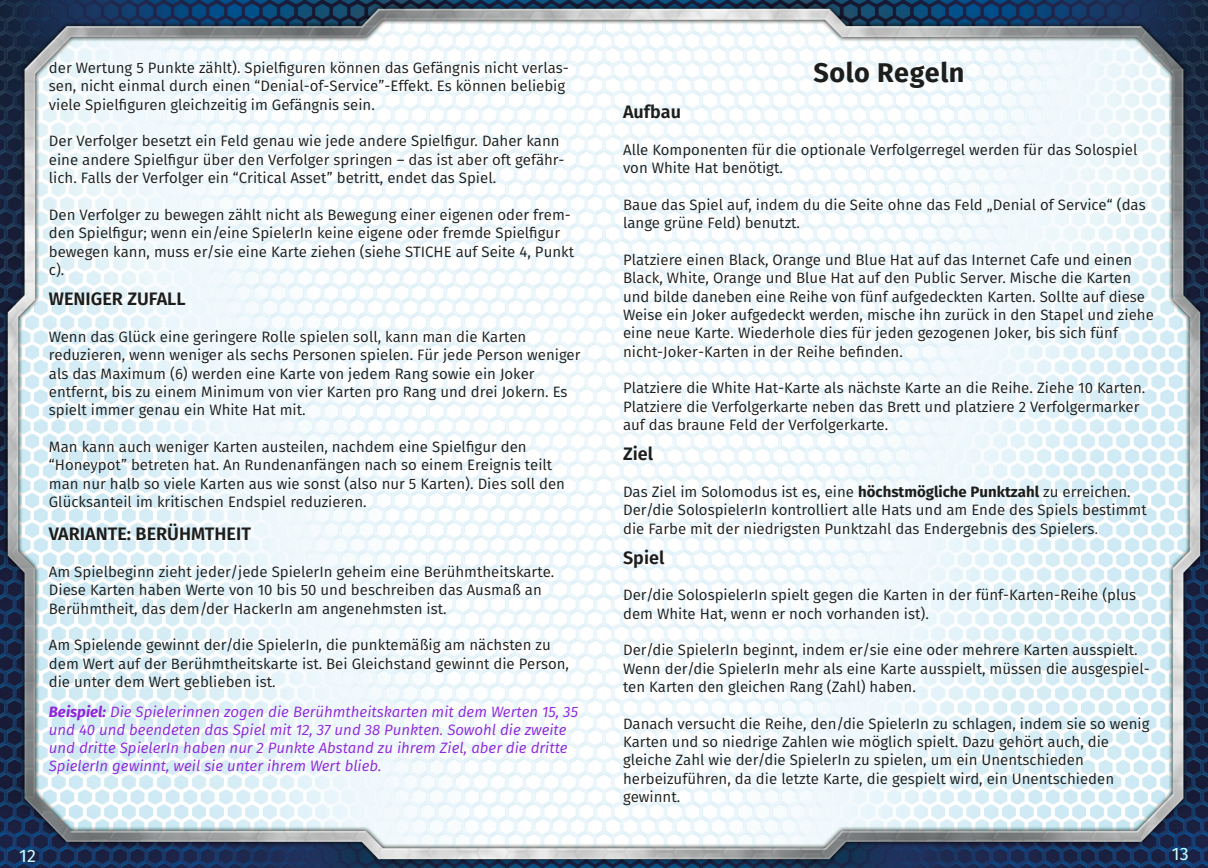
<style>
.page{position:relative;width:1208px;height:868px;background:#fff}
.page>*{position:absolute;margin:0;border:0;box-sizing:border-box;transform-origin:0 0}
.t1{font:700 27px "Fira Sans";letter-spacing:.02em;color:#1d1d1b}
.t2{font:600 18px "Fira Sans";color:#1d1d1b}
.t3{font:18px "Fira Sans";color:#c9ffff}
.t4{font:15px/18.5px "Fira Sans";color:#1d1d1b}
.t5{font:italic 15px/18px "Fira Sans";color:#8f26d9}
.s1{font-weight:700}
.s2{font-family:"Calibri"}
</style>
<div class="page">
<img style="left:0;top:0;width:1208px;height:867px">
<p class="t4" style="left:49px;top:59px;width:521px">der Wertung 5 Punkte zählt). Spielfiguren können das Gefängnis nicht verlas&shy;sen, nicht einmal durch einen “Denial-of-Service”-Effekt. Es können beliebig viele Spielfiguren gleichzeitig im Gefängnis sein.</p>
<p class="t4" style="left:49px;top:132px;width:517px">Der Verfolger besetzt ein Feld genau wie jede andere Spielfigur. Daher kann eine andere Spielfigur über den Verfolger springen – das ist aber oft gefähr&shy;lich. Falls der Verfolger ein “Critical Asset” betritt, endet das Spiel.</p>
<p class="t4" style="left:49px;top:205px;width:527px">Den Verfolger zu bewegen zählt nicht als Bewegung einer eigenen oder frem&shy;den Spielfigur; wenn ein/eine SpielerIn keine eigene oder fremde Spielfigur bewegen kann, muss er/sie eine Karte ziehen (siehe STICHE auf Seite 4, Punkt c).</p>
<p class="t2" style="left:49px;top:288px;width:138px">WENIGER ZUFALL</p>
<p class="t4" style="left:49px;top:327px;width:533px">Wenn das Glück eine geringere Rolle spielen soll, kann man die Karten reduzieren, wenn weniger als sechs Personen spielen. Für jede Person weniger als das Maximum (6) werden eine Karte von jedem Rang sowie ein Joker entfernt, bis zu einem Minimum von vier Karten pro Rang und drei Jokern. Es spielt immer genau ein White Hat mit.</p>
<p class="t4" style="left:49px;top:437px;width:518px">Man kann auch weniger Karten austeilen, nachdem eine Spielfigur den “Honeypot” betreten hat. An Rundenanfängen nach so einem Ereignis teilt man nur halb so viele Karten aus wie sonst (also nur 5 Karten). Dies soll den Glücksanteil im kritischen Endspiel reduzieren.</p>
<p class="t2" style="left:49px;top:523px;width:204px">VARIANTE: BERÜHMTHEIT</p>
<p class="t4" style="left:49px;top:562px;width:507px">Am Spielbeginn zieht jeder/jede SpielerIn geheim eine Berühmtheitskarte.<br>Diese Karten haben Werte von 10 bis 50 und beschreiben das Ausmaß an<br>Berühmtheit, das dem/der HackerIn am angenehmsten ist.</p>
<p class="t4" style="left:49px;top:636px;width:521px">Am Spielende gewinnt der/die SpielerIn, die punktemäßig am nächsten zu dem Wert auf der Berühmtheitskarte ist. Bei Gleichstand gewinnt die Person, die unter dem Wert geblieben ist.</p>
<p class="t5" style="left:49px;top:703px;width:530px"><span class="s1">Beispiel:</span> Die Spielerinnen zogen die Berühmtheitskarten mit dem Werten 15, 35 und 40 und beendeten das Spiel mit 12, 37 und 38 Punkten. Sowohl die zweite und dritte SpielerIn haben nur 2 Punkte Abstand zu ihrem Ziel, aber die dritte SpielerIn gewinnt, weil sie unter ihrem Wert blieb.</p>
<h1 class="t1" style="left:813px;top:57px;width:153px">Solo Regeln</h1>
<p class="t2" style="left:623px;top:101px;width:59px">Aufbau</p>
<p class="t4" style="left:623px;top:140px;width:516px">Alle Komponenten für die optionale Verfolgerregel werden für das Solospiel von White Hat benötigt.</p>
<p class="t4" style="left:623px;top:195px;width:524px">Baue das Spiel auf, indem du die Seite ohne das Feld „Denial of Service“ (das lange grüne Feld) benutzt.</p>
<p class="t4" style="left:623px;top:250px;width:532px">Platziere einen Black, Orange und Blue Hat auf das Internet Cafe und einen Black, White, Orange und Blue Hat auf den Public Server. Mische die Karten und bilde daneben eine Reihe von fünf aufgedeckten Karten. Sollte auf diese Weise ein Joker aufgedeckt werden, mische ihn zurück in den Stapel und ziehe eine neue Karte. Wiederhole dies für jeden gezogenen Joker, bis sich fünf nicht-Joker-Karten in der Reihe befinden.</p>
<p class="t4" style="left:623px;top:379px;width:524px">Platziere die White Hat-Karte als nächste Karte an die Reihe. Ziehe 10 Karten.<br>Platziere die Verfolgerkarte neben das Brett und platziere 2 Verfolgermarker auf das braune Feld der Verfolgerkarte.</p>
<p class="t2" style="left:623px;top:443px;width:32px">Ziel</p>
<p class="t4" style="left:623px;top:482px;width:525px">Das Ziel im Solomodus ist es, eine <span class="s1">höchstmögliche Punktzahl</span> zu erreichen.<br>Der/die SolospielerIn kontrolliert alle Hats und am Ende des Spiels bestimmt die Farbe mit der niedrigsten Punktzahl das Endergebnis des Spielers<span class="s2">.</span></p>
<p class="t2" style="left:623px;top:547px;width:43px">Spiel</p>
<p class="t4" style="left:623px;top:586px;width:514px">Der/die SolospielerIn spielt gegen die Karten in der fünf-Karten-Reihe (plus dem White Hat, wenn er noch vorhanden ist).</p>
<p class="t4" style="left:623px;top:640px;width:528px">Der/die SpielerIn beginnt, indem er/sie eine oder mehrere Karten ausspielt.<br>Wenn der/die SpielerIn mehr als eine Karte ausspielt, müssen die ausgespiel&shy;ten Karten den gleichen Rang (Zahl) haben.</p>
<p class="t4" style="left:623px;top:714px;width:528px">Danach versucht die Reihe, den/die SpielerIn zu schlagen, indem sie so wenig Karten und so niedrige Zahlen wie möglich spielt. Dazu gehört auch, die gleiche Zahl wie der/die SpielerIn zu spielen, um ein Unentschieden herbeizuführen, da die letzte Karte, die gespielt wird, ein Unentschieden gewinnt.</p>
<p class="t3" style="left:19px;top:844px;width:18px">12</p>
<p class="t3" style="left:1172px;top:842px;width:18px">13</p>
</div>
